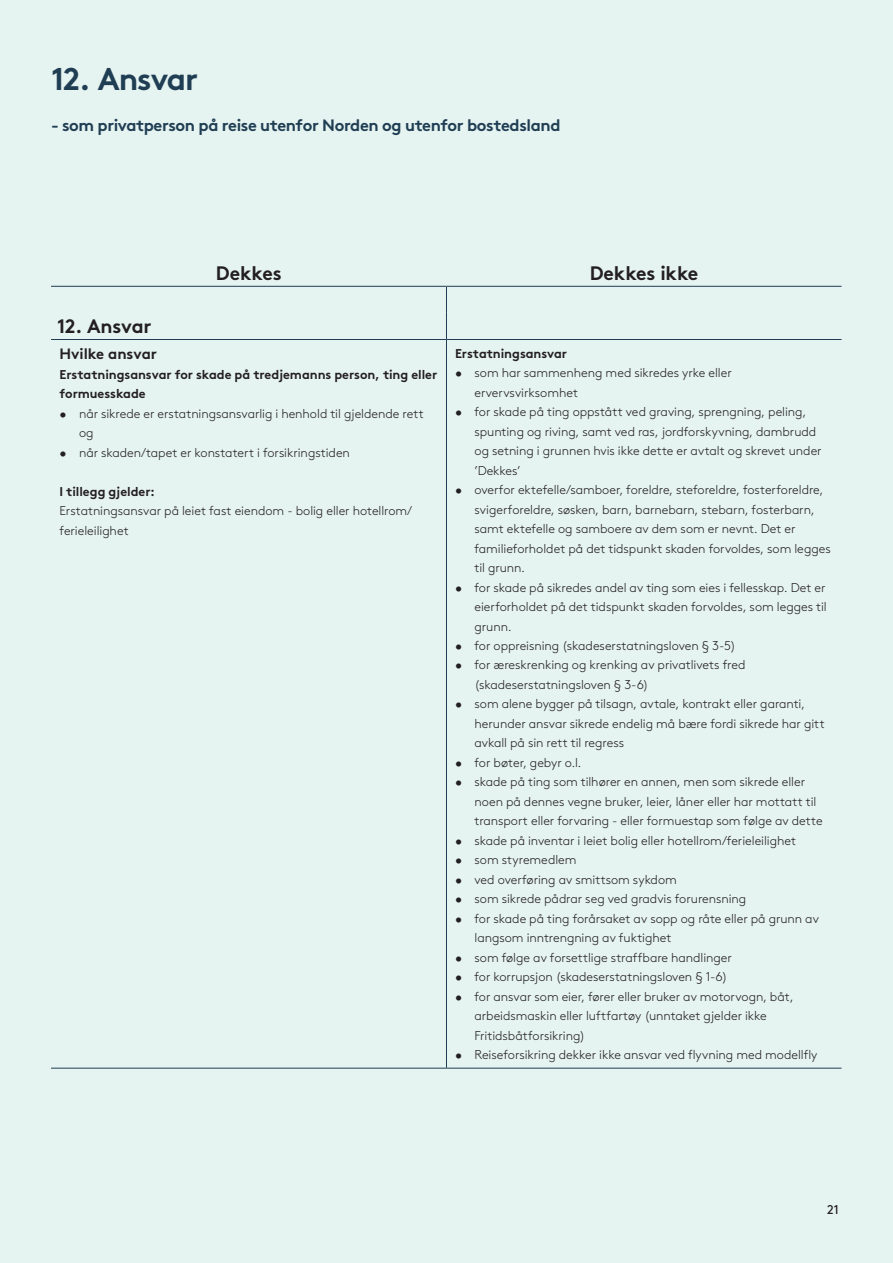
<style>
.page{position:relative;width:893px;height:1263px;background:#e5f3f1}
.page>*{position:absolute;margin:0;border:0;box-sizing:border-box;transform-origin:0 0}
.t1{font:700 31.5px "Gjen Brown OT";letter-spacing:-.035em;color:#203e53}
.t2{font:700 19.5px "Gjen Brown OT";letter-spacing:-.005em;color:#231f20}
.t3{font:700 16.5px "Gjen Brown OT";letter-spacing:-.025em;color:#203e53}
.t4{font:700 15px "Gjen Brown OT";letter-spacing:-.005em;color:#231f20}
.t5{font:300 12.75px/19.5px "Gjen Brown OT";color:#231f20}
.t6{font:700 12.75px/19.5px "Gjen Brown OT";letter-spacing:-.005em;color:#231f20}
.t7{font:12.75px "Gjen Brown OT";color:#231f20}
.s1{font-weight:400}
</style>
<div class="page">
<hr style="left:51px;top:1068px;width:395px;height:1px;background:#203e53">
<hr style="left:446px;top:1068px;width:395px;height:1px;background:#203e53">
<hr style="left:51px;top:286px;width:395px;height:1px;background:#203e53">
<hr style="left:446px;top:286px;width:395px;height:1px;background:#203e53">
<hr style="left:51px;top:339px;width:395px;height:1px;background:#203e53">
<hr style="left:446px;top:339px;width:395px;height:1px;background:#203e53">
<svg style="left:446px;top:287px;width:1px;height:52px"></svg>
<hr style="left:446px;top:340px;width:1px;height:728px;background:#203e53">
<h1 class="t1" style="left:51px;top:54px;width:149px">12. Ansvar</h1>
<p class="t3" style="left:51px;top:112px;width:511px">- som privatperson på reise utenfor Norden og utenfor bostedsland</p>
<h2 class="t2" style="left:216px;top:258px;width:67px">Dekkes</h2>
<h2 class="t2" style="left:590px;top:258px;width:110px">Dekkes ikke</h2>
<h2 class="t2" style="left:57px;top:311px;width:96px">12. Ansvar</h2>
<p class="t4" style="left:60px;top:342px;width:99px">Hvilke ansvar</p>
<p class="t6" style="left:60px;top:363px;width:379px">Erstatningsansvar for skade på tredjemanns person, ting eller formuesskade</p>
<p class="t5" style="left:79px;top:403px;width:346px;text-indent:-19px"><span class="s1">•</span> når sikrede er erstatningsansvarlig i henhold til gjeldende rett og</p>
<p class="t5" style="left:60px;top:442px;width:292px"><span class="s1">•</span> når skaden/tapet er konstatert i forsikringstiden</p>
<p class="t6" style="left:60px;top:480px;width:97px">I tillegg gjelder:</p>
<p class="t5" style="left:60px;top:500px;width:354px">Erstatningsansvar på leiet fast eiendom - bolig eller hotellrom/ ferieleilighet</p>
<p class="t6" style="left:455px;top:342px;width:114px">Erstatningsansvar</p>
<p class="t5" style="left:474px;top:362px;width:259px;text-indent:-19px"><span class="s1">•</span> som har sammenheng med sikredes yrke eller ervervsvirksomhet</p>
<p class="t5" style="left:474px;top:401px;width:349px;text-indent:-19px"><span class="s1">•</span> for skade på ting oppstått ved graving, sprengning, peling, spunting og riving, samt ved ras, jordforskyvning, dambrudd og setning i grunnen hvis ikke dette er avtalt og skrevet under ’Dekkes’</p>
<p class="t5" style="left:474px;top:479px;width:358px;text-indent:-19px"><span class="s1">•</span> overfor ektefelle/samboer, foreldre, steforeldre, fosterforeldre, svigerforeldre, søsken, barn, barnebarn, stebarn, fosterbarn, samt ektefelle og samboere av dem som er nevnt. Det er familieforholdet på det tidspunkt skaden forvoldes, som legges til grunn.</p>
<p class="t5" style="left:474px;top:576px;width:354px;text-align:justify;text-indent:-19px"><span class="s1">•</span> for skade på sikredes andel av ting som eies i fellesskap. Det er eierforholdet på det tidspunkt skaden forvoldes, som legges til grunn.</p>
<p class="t5" style="left:455px;top:635px;width:282px"><span class="s1">•</span> for oppreisning (skadeserstatningsloven § 3-5)</p>
<p class="t5" style="left:474px;top:654px;width:273px;text-indent:-19px"><span class="s1">•</span> for æreskrenking og krenking av privatlivets fred (skadeserstatningsloven § 3-6)</p>
<p class="t5" style="left:474px;top:693px;width:352px;text-indent:-19px"><span class="s1">•</span> som alene bygger på tilsagn, avtale, kontrakt eller garanti, herunder ansvar sikrede endelig må bære fordi sikrede har gitt avkall på sin rett til regress</p>
<p class="t5" style="left:455px;top:752px;width:128px"><span class="s1">•</span> for bøter, gebyr o.l.</p>
<p class="t5" style="left:474px;top:771px;width:350px;text-indent:-19px"><span class="s1">•</span> skade på ting som tilhører en annen, men som sikrede eller noen på dennes vegne bruker, leier, låner eller har mottatt til transport eller forvaring - eller formuestap som følge av dette</p>
<p class="t5" style="left:455px;top:830px;width:343px"><span class="s1">•</span> skade på inventar i leiet bolig eller hotellrom/ferieleilighet</p>
<p class="t5" style="left:455px;top:849px;width:123px"><span class="s1">•</span> som styremedlem</p>
<p class="t5" style="left:455px;top:869px;width:223px"><span class="s1">•</span> ved overføring av smittsom sykdom</p>
<p class="t5" style="left:455px;top:888px;width:293px"><span class="s1">•</span> som sikrede pådrar seg ved gradvis forurensning</p>
<p class="t5" style="left:474px;top:908px;width:346px;text-indent:-19px"><span class="s1">•</span> for skade på ting forårsaket av sopp og råte eller på grunn av langsom inntrengning av fuktighet</p>
<p class="t5" style="left:455px;top:947px;width:278px"><span class="s1">•</span> som følge av forsettlige straffbare handlinger</p>
<p class="t5" style="left:455px;top:966px;width:274px"><span class="s1">•</span> for korrupsjon (skadeserstatningsloven § 1-6)</p>
<p class="t5" style="left:474px;top:986px;width:321px;text-indent:-19px"><span class="s1">•</span> for ansvar som eier, fører eller bruker av motorvogn, båt, arbeidsmaskin eller luftfartøy (unntaket gjelder ikke<br>Fritidsbåtforsikring)</p>
<p class="t5" style="left:455px;top:1044px;width:364px"><span class="s1">•</span> Reiseforsikring dekker ikke ansvar ved flyvning med modellfly</p>
<p class="t7" style="left:827px;top:1200px;width:13px">21</p>
</div>
